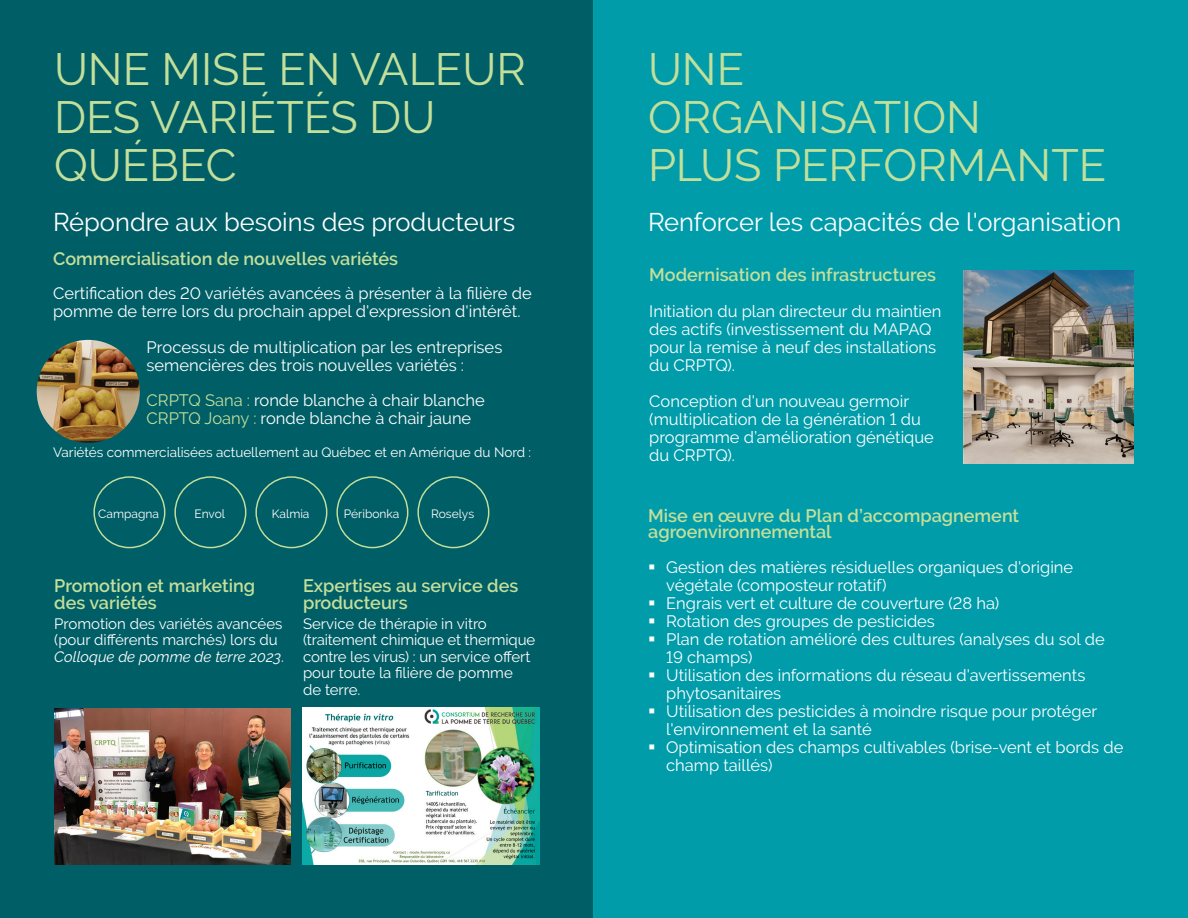
<style>
.page{position:relative;width:1188px;height:918px;background:#fff}
.page>*{position:absolute;margin:0;border:0;box-sizing:border-box;transform-origin:0 0}
.t1{font:45px/48px "Raleway";color:#c4df9a}
.t2{font:25.5px "Raleway";color:#fff}
.t3{font:600 18px/16.5px "Raleway";color:#c4df9b}
.t4{font:600 18px/16.5px "Raleway";color:#c4df9a}
.t5{font:16.5px/18px "Raleway";color:#fff}
.t6{font:15px/16.5px "Raleway";color:#fff}
.t7{font:13.5px "Raleway";color:#fff}
.t8{font:12px "Raleway";color:#fff}
.s1{color:#c4df9b}
.s2{font-style:italic}
</style>
<div class="page">
<div style="left:585px;top:0;width:603px;height:918px;background:#009caa"></div>
<div style="left:0;top:0;width:593px;height:918px;background:#005e66"></div>
<div style="left:93px;top:476px;width:72px;height:72px;border:1px solid #c4df9b;border-radius:50%"></div>
<div style="left:174px;top:476px;width:72px;height:72px;border:1px solid #c4df9b;border-radius:50%"></div>
<div style="left:255px;top:476px;width:72px;height:72px;border:1px solid #c4df9b;border-radius:50%"></div>
<div style="left:336px;top:476px;width:72px;height:72px;border:1px solid #c4df9b;border-radius:50%"></div>
<div style="left:417px;top:476px;width:72px;height:72px;border:1px solid #c4df9b;border-radius:50%"></div>
<img style="left:54px;top:709px;width:236px;height:155px">
<img style="left:303px;top:707px;width:236px;height:158px">
<img style="left:37px;top:340px;width:103px;height:103px;border-radius:52px">
<img style="left:963px;top:270px;width:171px;height:193px">
<h1 class="t1" style="left:54px;top:45px;width:473px">UNE MISE EN VALEUR<br>DES VARIÉTÉS DU<br>QUÉBEC</h1>
<h2 class="t2" style="left:53px;top:208px;width:464px">Répondre aux besoins des producteurs</h2>
<p class="t3" style="left:53px;top:250px;width:347px">Commercialisation de nouvelles variétés</p>
<p class="t5" style="left:53px;top:284px;width:480px">Certification des 20 variétés avancées à présenter à la filière de pomme de terre lors du prochain appel d'expression d'intérêt.</p>
<p class="t5" style="left:147px;top:338px;width:357px">Processus de multiplication par les entreprises semencières des trois nouvelles variétés :</p>
<p class="t5" style="left:147px;top:391px;width:340px"><span class="s1">CRPTQ Sana :</span> ronde blanche à chair blanche<br><span class="s1">CRPTQ Joany :</span> ronde blanche à chair jaune</p>
<p class="t7" style="left:53px;top:444px;width:480px">Variétés commercialisées actuellement au Québec et en Amérique du Nord :</p>
<p class="t8" style="left:98px;top:507px;width:62px">Campagna</p>
<p class="t8" style="left:195px;top:507px;width:32px">Envol</p>
<p class="t8" style="left:272px;top:507px;width:39px">Kalmia</p>
<p class="t8" style="left:344px;top:507px;width:57px">Péribonka</p>
<p class="t8" style="left:431px;top:507px;width:45px">Roselys</p>
<p class="t3" style="left:54px;top:578px;width:203px">Promotion et marketing des variétés</p>
<p class="t6" style="left:54px;top:615px;width:231px">Promotion des variétés avancées (pour différents marchés) lors du<br><span class="s2">Colloque de pomme de terre 2023</span>.</p>
<p class="t3" style="left:303px;top:578px;width:217px">Expertises au service des producteurs</p>
<p class="t6" style="left:303px;top:615px;width:234px">Service de thérapie in vitro (traitement chimique et thermique contre les virus) : un service offert pour toute la filière de pomme<br>de terre.</p>
<h1 class="t1" style="left:648px;top:45px;width:460px">UNE<br>ORGANISATION<br>PLUS PERFORMANTE</h1>
<h2 class="t2" style="left:648px;top:208px;width:475px">Renforcer les capacités de l'organisation</h2>
<p class="t4" style="left:649px;top:267px;width:288px">Modernisation des infrastructures</p>
<p class="t5" style="left:649px;top:303px;width:294px">Initiation du plan directeur du maintien des actifs (investissement du MAPAQ pour la remise à neuf des installations du CRPTQ).</p>
<p class="t5" style="left:649px;top:393px;width:286px">Conception d'un nouveau germoir (multiplication de la génération 1 du programme d’amélioration génétique du CRPTQ).</p>
<p class="t4" style="left:648px;top:507px;width:373px">Mise en œuvre du Plan d’accompagnement agroenvironnemental</p>
<p class="t5" style="left:666px;top:558px;width:459px">Gestion des matières résiduelles organiques d'origine végétale (composteur rotatif)<br>Engrais vert et culture de couverture (28 ha)<br>Rotation des groupes de pesticides<br>Plan de rotation amélioré des cultures (analyses du sol de 19 champs)<br>Utilisation des informations du réseau d'avertissements phytosanitaires<br>Utilisation des pesticides à moindre risque pour protéger l'environnement et la santé<br>Optimisation des champs cultivables (brise-vent et bords de champ taillés)</p>
</div>
